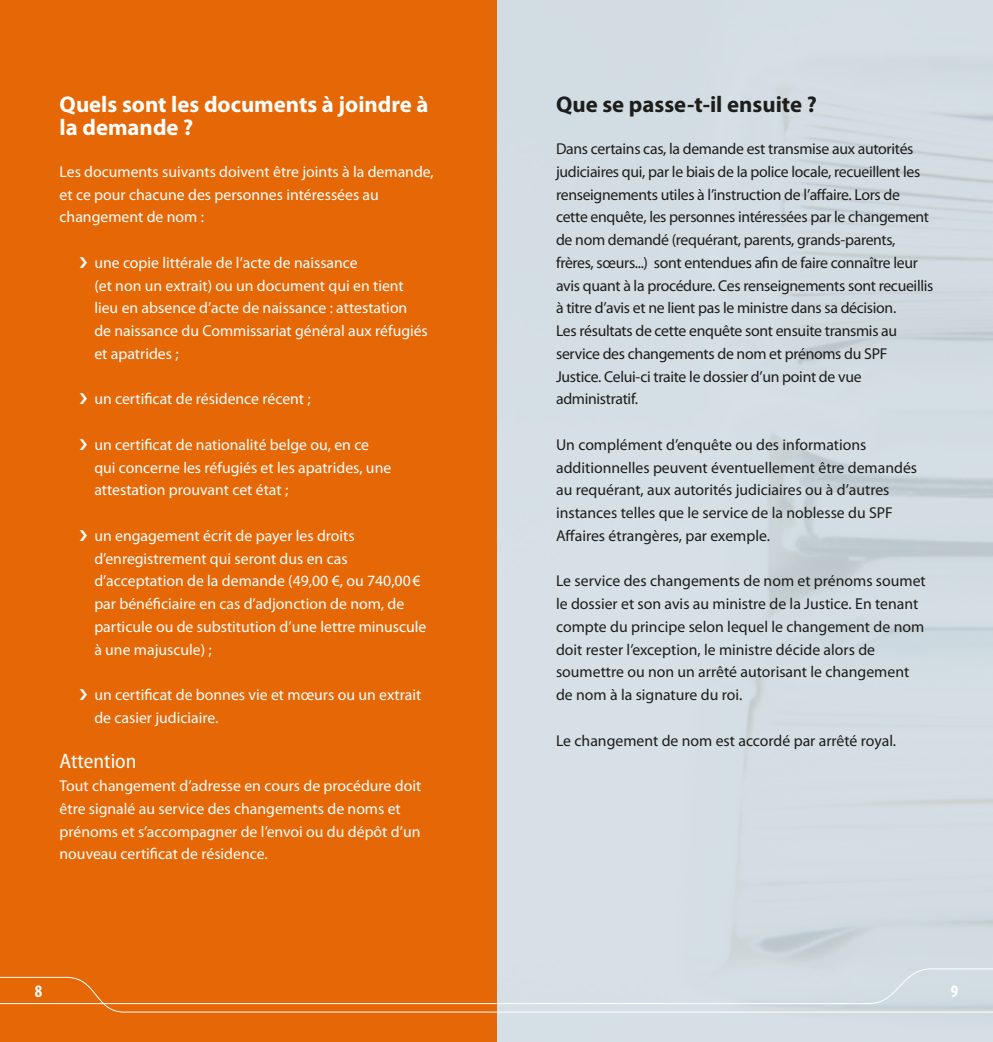
<style>
.page{position:relative;width:993px;height:1042px;background:#fff}
.page>*{position:absolute;margin:0;border:0;box-sizing:border-box;transform-origin:0 0}
.t1{font:700 22.75px/22.8px "Myriad Pro";color:#fff}
.t2{font:700 22.75px "Myriad Pro";color:#1d1d1b}
.t3{font:semi-condensed 21px "Myriad Pro";color:#fff}
.t4{font:700 condensed 17.5px "Myriad Pro";color:#fff}
.t5{font:15.75px/22.8px "Myriad Pro";color:#fff}
.t6{font:15.75px/22.8px "Myriad Pro";letter-spacing:-.02em;color:#1d1d1b}
.t7{font:15.75px/22.8px "Myriad Pro";color:#1d1d1b}
</style>
<div class="page">
<div style="left:496px;top:0;width:496px;height:1042px;background:#d2dde4"></div>
<div style="left:0;top:0;width:496px;height:1042px;background:#e66706"></div>
<svg style="left:0;top:968px;width:992px;height:45px"></svg>
<hr style="left:496px;top:1011px;width:496px;height:1px;background:#fff">
<h1 class="t1" style="left:60px;top:92px;width:370px">Quels sont les documents à joindre à la demande ?</h1>
<p class="t5" style="left:60px;top:160px;width:375px">Les documents suivants doivent être joints à la demande, et ce pour chacune des personnes intéressées au changement de nom :</p>
<p class="t5" style="left:94px;top:251px;width:335px">une copie littérale de l’acte de naissance<br>(et non un extrait) ou un document qui en tient lieu en absence d’acte de naissance : attestation de naissance du Commissariat général aux réfugiés et apatrides ;</p>
<p class="t5" style="left:94px;top:387px;width:218px">un certificat de résidence récent ;</p>
<p class="t5" style="left:94px;top:433px;width:298px">un certificat de nationalité belge ou, en ce qui concerne les réfugiés et les apatrides, une attestation prouvant cet état ;</p>
<p class="t5" style="left:94px;top:524px;width:333px">un engagement écrit de payer les droits d’enregistrement qui seront dus en cas d’acceptation de la demande (49,00 €, ou 740,00€ par bénéficiaire en cas d’adjonction de nom, de particule ou de substitution d’une lettre minuscule à une majuscule) ;</p>
<p class="t5" style="left:94px;top:683px;width:328px">un certificat de bonnes vie et mœurs ou un extrait de casier judiciaire.</p>
<h2 class="t3" style="left:60px;top:750px;width:78px">Attention</h2>
<p class="t5" style="left:60px;top:774px;width:363px">Tout changement d’adresse en cours de procédure doit être signalé au service des changements de noms et prénoms et s’accompagner de l’envoi ou du dépôt d’un nouveau certificat de résidence.</p>
<h1 class="t2" style="left:556px;top:90px;width:262px">Que se passe-t-il ensuite ?</h1>
<p class="t6" style="left:556px;top:137px;width:379px">Dans certains cas, la demande est transmise aux autorités judiciaires qui, par le biais de la police locale, recueillent les renseignements utiles à l’instruction de l’affaire. Lors de cette enquête, les personnes intéressées par le changement de nom demandé (requérant, parents, grands-parents, frères, sœurs...) sont entendues afin de faire connaître leur avis quant à la procédure. Ces renseignements sont recueillis à titre d’avis et ne lient pas le ministre dans sa décision.<br>Les résultats de cette enquête sont ensuite transmis au service des changements de nom et prénoms du SPF Justice. Celui-ci traite le dossier d’un point de vue administratif.</p>
<p class="t7" style="left:556px;top:433px;width:362px">Un complément d’enquête ou des informations additionnelles peuvent éventuellement être demandés au requérant, aux autorités judiciaires ou à d’autres instances telles que le service de la noblesse du SPF Affaires étrangères, par exemple.</p>
<p class="t7" style="left:556px;top:569px;width:371px">Le service des changements de nom et prénoms soumet le dossier et son avis au ministre de la Justice. En tenant compte du principe selon lequel le changement de nom doit rester l’exception, le ministre décide alors de soumettre ou non un arrêté autorisant le changement de nom à la signature du roi.</p>
<p class="t7" style="left:556px;top:728px;width:341px">Le changement de nom est accordé par arrêté royal.</p>
<p class="t4" style="left:35px;top:980px;width:9px">8</p>
<p class="t4" style="left:950px;top:980px;width:9px">9</p>
</div>
